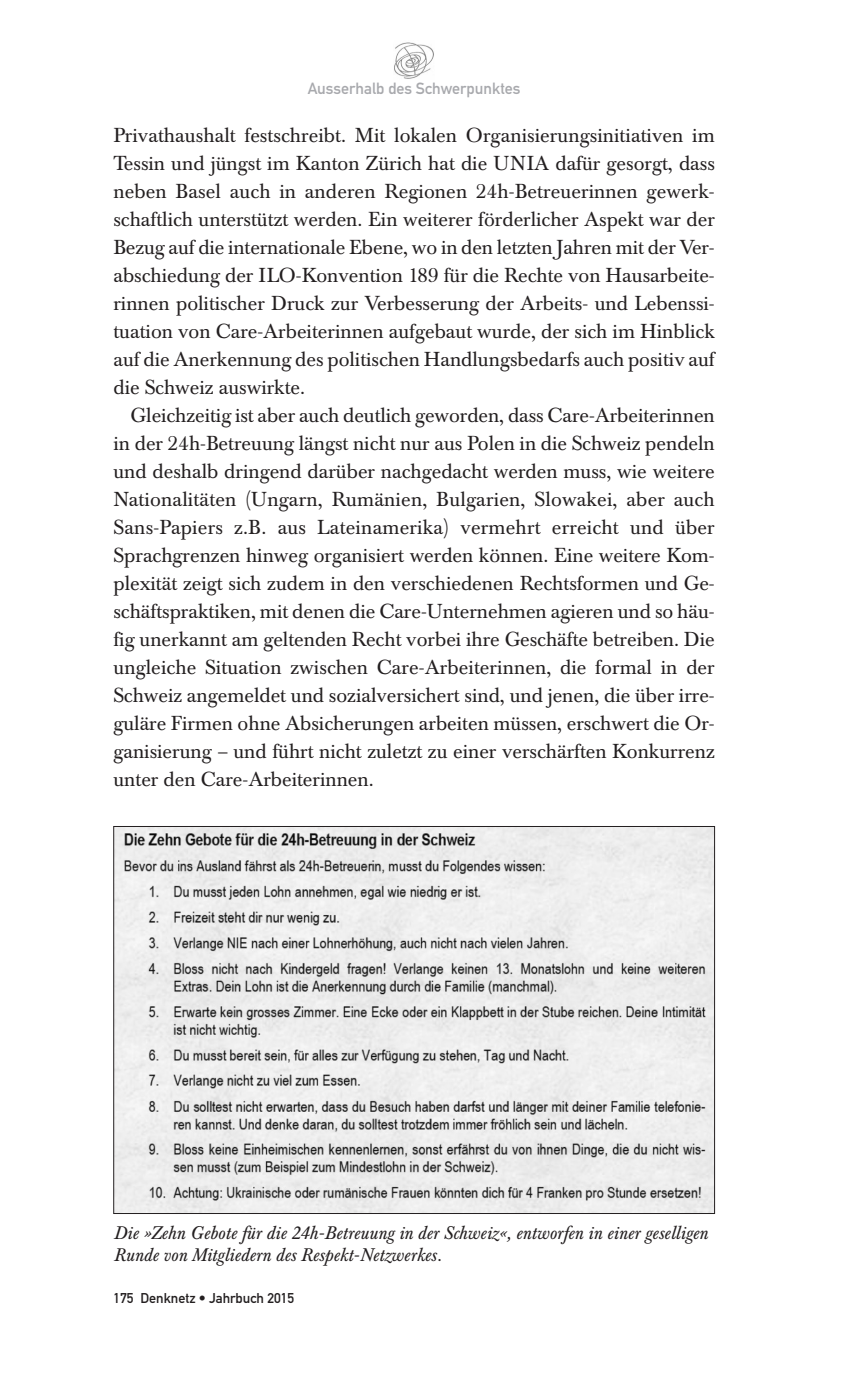
<style>
.page{position:relative;width:851px;height:1389px;background:#fff}
.page>*{position:absolute;margin:0;border:0;box-sizing:border-box;transform-origin:0 0}
.t1{font:20px/28px "Baskerville BE";color:#231f20;text-align:justify}
.t2{font:italic 18px/22px "Baskerville BE";color:#231f20}
.t3{font:16px "DIN Mittelschrift";color:#a8a9ad}
.t4{font:14px "DIN Mittelschrift";color:#231f20}
</style>
<div class="page">
<img style="left:394px;top:42px;width:40px;height:37px">
<img style="left:115px;top:828px;width:597px;height:384px">
<p class="t3" style="left:308px;top:82px;width:214px">Ausserhalb des Schwerpunktes</p>
<p class="t1" style="left:113px;top:124px;width:602px">Privathaushalt festschreibt. Mit lokalen Organisierungsinitiativen im Tessin und jüngst im Kanton Zürich hat die UNIA dafür gesorgt, dass neben Basel auch in anderen Regionen 24h-Betreuerinnen gewerk&shy;schaftlich unterstützt werden. Ein weiterer förderlicher Aspekt war der Bezug auf die internationale Ebene, wo in den letzten Jahren mit der Ver&shy;abschiedung der ILO-Konvention 189 für die Rechte von Hausarbeite&shy;rinnen politischer Druck zur Verbesserung der Arbeits- und Lebenssi&shy;tuation von Care-Arbeiterinnen aufgebaut wurde, der sich im Hinblick auf die Anerkennung des politischen Handlungsbedarfs auch positiv auf die Schweiz auswirkte.</p>
<p class="t1" style="left:113px;top:404px;width:602px;text-indent:17px">Gleichzeitig ist aber auch deutlich geworden, dass Care-Arbeiterinnen in der 24h-Betreuung längst nicht nur aus Polen in die Schweiz pendeln und deshalb dringend darüber nachgedacht werden muss, wie weitere Nationalitäten (Ungarn, Rumänien, Bulgarien, Slowakei, aber auch Sans-Papiers z.B. aus Lateinamerika) vermehrt erreicht und über Sprachgrenzen hinweg organisiert werden können. Eine weitere Kom&shy;plexität zeigt sich zudem in den verschiedenen Rechtsformen und Ge&shy;schäftspraktiken, mit denen die Care-Unternehmen agieren und so häu&shy;fig unerkannt am geltenden Recht vorbei ihre Geschäfte betreiben. Die ungleiche Situation zwischen Care-Arbeiterinnen, die formal in der Schweiz angemeldet und sozialversichert sind, und jenen, die über irre&shy;guläre Firmen ohne Absicherungen arbeiten müssen, erschwert die Or&shy;ganisierung – und führt nicht zuletzt zu einer verschärften Konkurrenz unter den Care-Arbeiterinnen.</p>
<p class="t2" style="left:113px;top:1224px;width:595px">Die »Zehn Gebote für die 24h-Betreuung in der Schweiz«, entworfen in einer geselligen<br>Runde von Mitgliedern des Respekt-Netzwerkes.</p>
<p class="t4" style="left:113px;top:1293px;width:182px">175 Denknetz • Jahrbuch 2015</p>
</div>
